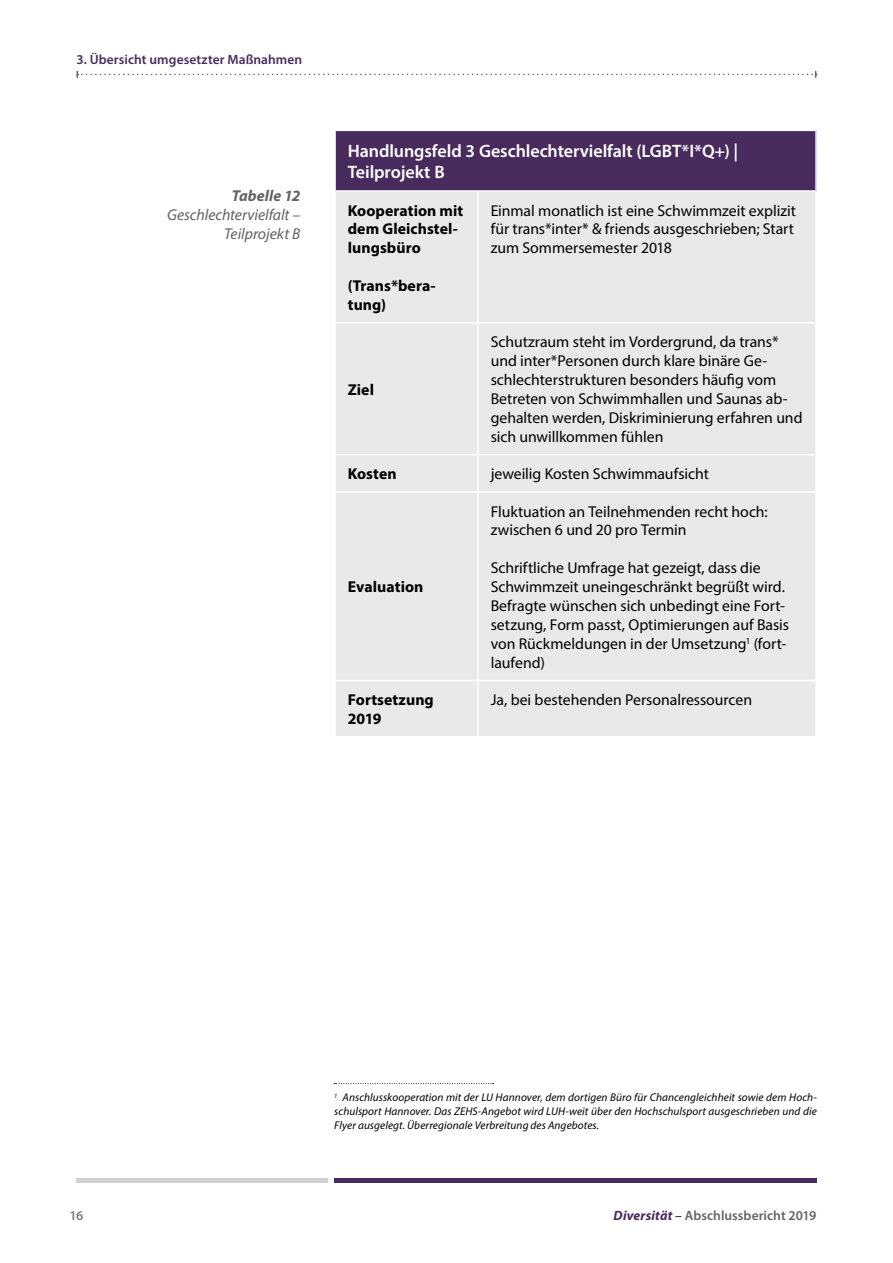
<style>
.page{position:relative;width:893px;height:1263px;background:#fff}
.page>*{position:absolute;margin:0;border:0;box-sizing:border-box;transform-origin:0 0}
.t1{font:600 18px/21.6px "Myriad Pro";letter-spacing:-.005em;color:#fff}
.t2{font:15.75px/18.9px "Myriad Pro";color:#000}
.t3{font:700 15.75px/18.9px "Myriad Pro";letter-spacing:.005em;color:#000}
.t4{font:italic 15.75px/18.9px "Myriad Pro";letter-spacing:-.005em;color:#646363;text-align:right}
.t5{font:italic 700 15.75px "Myriad Pro";letter-spacing:.005em;color:#646363}
.t6{font:600 13.5px "Myriad Pro";letter-spacing:.005em;color:#646363}
.t7{font:600 13.5px "Myriad Pro";letter-spacing:.01em;color:#472b5d}
.t8{font:600 13.5px "Myriad Pro";color:#7c7b7b}
.t9{font:italic 11.25px/13.5px "Myriad Pro";letter-spacing:.01em;color:#000;text-align:justify}
.s1{font-weight:700;font-style:italic;color:#472b5d}
.s2{color:#472b5d}
</style>
<div class="page">
<svg style="left:77px;top:71px;width:740px;height:7px"></svg>
<hr style="left:334px;top:1178px;width:482px;height:4px;background:#472b5d">
<hr style="left:77px;top:1178px;width:251px;height:4px;background:#d0d0d0">
<div style="left:335px;top:130px;width:481px;height:61px;background:#472b5d"></div>
<div style="left:336px;top:192px;width:479px;height:544px;background:#e9e9e9"></div>
<hr style="left:334px;top:130px;width:144px;height:1px;background:#fff">
<hr style="left:334px;top:131px;width:2px;height:59px;background:#fff">
<hr style="left:478px;top:130px;width:339px;height:1px;background:#fff">
<hr style="left:815px;top:131px;width:2px;height:59px;background:#fff">
<hr style="left:334px;top:190px;width:144px;height:2px;background:#fff">
<hr style="left:478px;top:190px;width:339px;height:2px;background:#fff">
<hr style="left:477px;top:192px;width:2px;height:130px;background:#fff">
<hr style="left:334px;top:322px;width:144px;height:2px;background:#fff">
<hr style="left:478px;top:322px;width:339px;height:2px;background:#fff">
<hr style="left:477px;top:324px;width:2px;height:130px;background:#fff">
<hr style="left:334px;top:454px;width:144px;height:1px;background:#fff">
<hr style="left:478px;top:454px;width:339px;height:1px;background:#fff">
<hr style="left:477px;top:455px;width:2px;height:36px;background:#fff">
<hr style="left:334px;top:491px;width:144px;height:2px;background:#fff">
<hr style="left:478px;top:491px;width:339px;height:2px;background:#fff">
<hr style="left:477px;top:493px;width:2px;height:187px;background:#fff">
<hr style="left:334px;top:680px;width:144px;height:1px;background:#fff">
<hr style="left:478px;top:680px;width:339px;height:1px;background:#fff">
<hr style="left:477px;top:681px;width:2px;height:55px;background:#fff">
<svg style="left:334px;top:1083px;width:160px;height:1px"></svg>
<p class="t7" style="left:77px;top:51px;width:227px">3. Übersicht umgesetzter Maßnahmen</p>
<p class="t5" style="left:232px;top:185px;width:70px">Tabelle 12</p>
<p class="t4" style="left:167px;top:205px;width:134px">Geschlechtervielfalt –<br>Teilprojekt B</p>
<p class="t1" style="left:348px;top:139px;width:392px">Handlungsfeld 3 Geschlechtervielfalt (LGBT*I*Q+) |<br>Teilprojekt B</p>
<p class="t3" style="left:348px;top:200px;width:117px">Kooperation mit dem Gleichstel&shy;lungsbüro</p>
<p class="t3" style="left:348px;top:276px;width:89px">(Trans*bera&shy;tung)</p>
<p class="t2" style="left:491px;top:201px;width:307px">Einmal monatlich ist eine Schwimmzeit explizit für trans*inter* &amp; friends ausgeschrieben; Start zum Sommersemester 2018</p>
<p class="t3" style="left:348px;top:379px;width:28px">Ziel</p>
<p class="t2" style="left:491px;top:332px;width:313px">Schutzraum steht im Vordergrund, da trans* und inter*Personen durch klare binäre Ge&shy;schlechterstrukturen besonders häufig vom Betreten von Schwimmhallen und Saunas ab&shy;gehalten werden, Diskriminierung erfahren und sich unwillkommen fühlen</p>
<p class="t3" style="left:348px;top:464px;width:50px">Kosten</p>
<p class="t2" style="left:491px;top:464px;width:220px">jeweilig Kosten Schwimmaufsicht</p>
<p class="t3" style="left:348px;top:577px;width:77px">Evaluation</p>
<p class="t2" style="left:491px;top:502px;width:279px">Fluktuation an Teilnehmenden recht hoch: zwischen 6 und 20 pro Termin</p>
<p class="t2" style="left:491px;top:558px;width:300px">Schriftliche Umfrage hat gezeigt, dass die Schwimmzeit uneingeschränkt begrüßt wird.<br>Befragte wünschen sich unbedingt eine Fort&shy;setzung, Form passt, Optimierungen auf Basis von Rückmeldungen in der Umsetzung<sup>1</sup> (fort&shy;laufend)</p>
<p class="t3" style="left:348px;top:690px;width:88px">Fortsetzung<br>2019</p>
<p class="t2" style="left:491px;top:690px;width:263px">Ja, bei bestehenden Personalressourcen</p>
<p class="t9" style="left:334px;top:1091px;width:484px"><sup>1</sup> Anschlusskooperation mit der LU Hannover, dem dortigen Büro für Chancengleichheit sowie dem Hoch&shy;schulsport Hannover. Das ZEHS-Angebot wird LUH-weit über den Hochschulsport ausgeschrieben und die Flyer ausgelegt. Überregionale Verbreitung des Angebotes.</p>
<p class="t8" style="left:70px;top:1207px;width:15px">16</p>
<p class="t6" style="left:614px;top:1207px;width:204px"><span class="s1">Diversität</span> <span class="s2">–</span> Abschlussbericht 2019</p>
</div>
